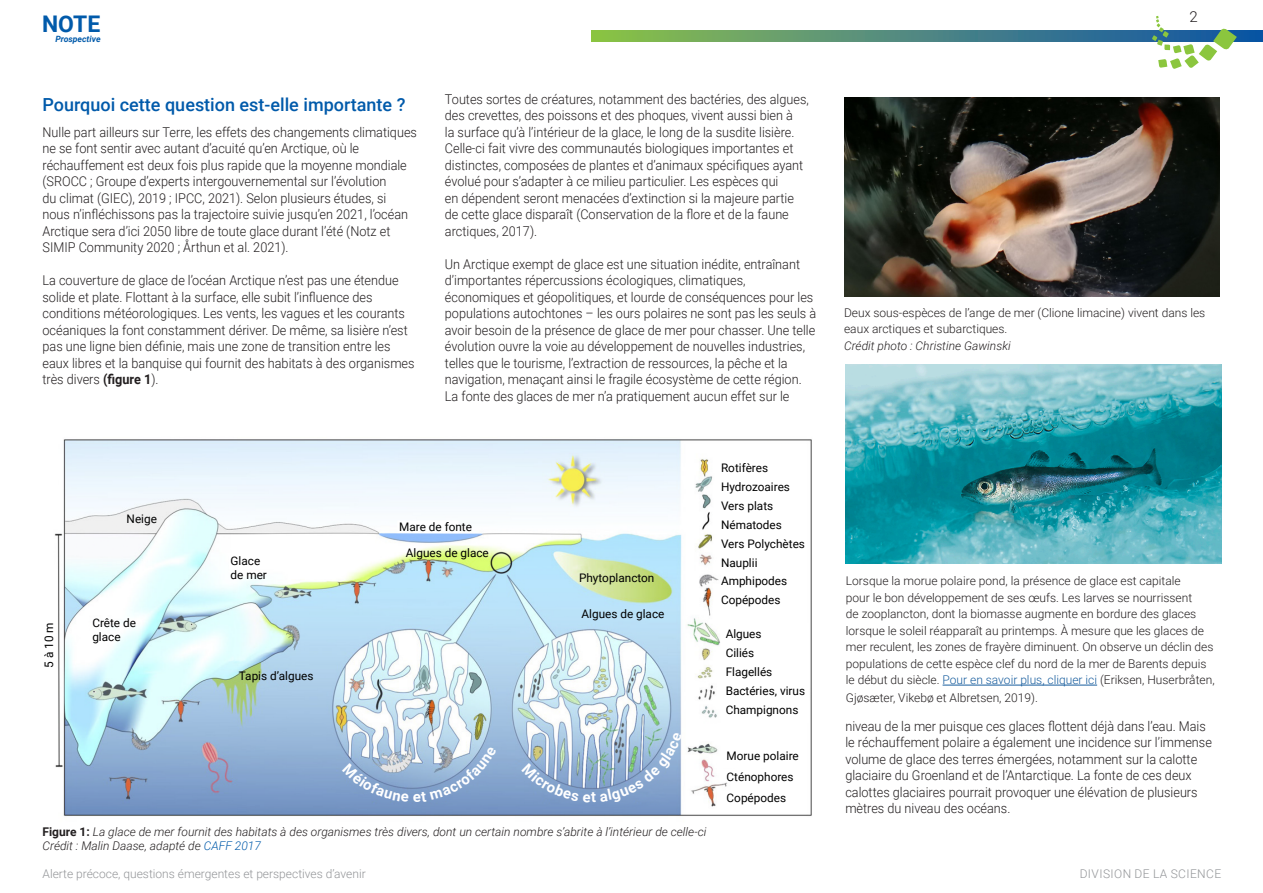
<style>
.page{position:relative;width:1263px;height:893px;background:#fff}
.page>*{position:absolute;margin:0;border:0;box-sizing:border-box;transform-origin:0 0}
.t1{font:700 22.95px "Roboto";color:#015aaa}
.FB_Header_2{font:500 18px "Roboto";color:#015aaa}
.t2{font:300 15px "Roboto";color:#231f20}
.FB_Body{font:300 13.5px/16.5px "Roboto";color:#231f20;scale:.94 1}
.FB_Section_heading{font:300 12px/16.5px "Roboto";color:#231f20}
.FB_Section_heading-2{font:italic 300 12px "Roboto";color:#231f20}
.t3{font:300 12px "Roboto";color:#939598}
.t4{font:300 12px "Roboto";letter-spacing:.035em;color:#939598}
.t5{font:11.85px/18.9px "Roboto";color:#000}
.t6{font:italic 700 8.7px "Roboto";color:#015aaa}
.s1{font-weight:700}
.s2{font-weight:700;font-style:normal}
.s3{color:#015aaa}
.s4{color:#175d9e}
</style>
<div class="page">
<svg style="left:591px;top:30px;width:672px;height:12px;background:#548e78"></svg>
<svg style="left:1152px;top:16px;width:85px;height:53px"></svg>
<img style="left:844px;top:97px;width:376px;height:200px">
<img style="left:54px;top:439px;width:758px;height:377px">
<hr style="left:942px;top:685px;width:155px;height:1px;background:#175d9e">
<img style="left:845px;top:364px;width:377px;height:200px">
<svg style="left:342px;top:746px;width:155px;height:56px;background:#93aed0"></svg>
<svg style="left:521px;top:732px;width:161px;height:70px;background:#96b1cf"></svg>
<h1 class="t1" style="left:42px;top:8px;width:60px">NOTE</h1>
<p class="t6" style="left:55px;top:33px;width:47px">Prospective</p>
<p class="FB_Header_2" style="left:43px;top:92px;width:364px">Pourquoi cette question est-elle importante ?</p>
<p class="FB_Body" style="left:43px;top:123px;width:400px">Nulle part ailleurs sur Terre, les effets des changements climatiques ne se font sentir avec autant d’acuité qu’en Arctique, où le réchauffement est deux fois plus rapide que la moyenne mondiale (SROCC ; Groupe d’experts intergouvernemental sur l’évolution<br>du climat (GIEC), 2019 ; IPCC, 2021). Selon plusieurs études, si nous n’infléchissons pas la trajectoire suivie jusqu’en 2021, l’océan Arctique sera d’ici 2050 libre de toute glace durant l’été (Notz et SIMIP Community 2020 ; Årthun et al. 2021).</p>
<p class="FB_Body" style="left:43px;top:271px;width:397px">La couverture de glace de l’océan Arctique n’est pas une étendue solide et plate. Flottant à la surface, elle subit l’influence des conditions météorologiques. Les vents, les vagues et les courants océaniques la font constamment dériver. De même, sa lisière n’est pas une ligne bien définie, mais une zone de transition entre les eaux libres et la banquise qui fournit des habitats à des organismes très divers <span class="s1">(figure 1</span>).</p>
<p class="FB_Body" style="left:445px;top:90px;width:389px">Toutes sortes de créatures, notamment des bactéries, des algues, des crevettes, des poissons et des phoques, vivent aussi bien à<br>la surface qu’à l’intérieur de la glace, le long de la susdite lisière.<br>Celle-ci fait vivre des communautés biologiques importantes et distinctes, composées de plantes et d’animaux spécifiques ayant évolué pour s’adapter à ce milieu particulier. Les espèces qui<br>en dépendent seront menacées d’extinction si la majeure partie de cette glace disparaît (Conservation de la flore et de la faune arctiques, 2017).</p>
<p class="FB_Body" style="left:445px;top:255px;width:396px">Un Arctique exempt de glace est une situation inédite, entraînant d’importantes répercussions écologiques, climatiques, économiques et géopolitiques, et lourde de conséquences pour les populations autochtones – les ours polaires ne sont pas les seuls à avoir besoin de la présence de glace de mer pour chasser. Une telle évolution ouvre la voie au développement de nouvelles industries, telles que le tourisme, l’extraction de ressources, la pêche et la navigation, menaçant ainsi le fragile écosystème de cette région.</p>
<p class="FB_Body" style="left:445px;top:387px;width:368px">La fonte des glaces de mer n’a pratiquement aucun effet sur le</p>
<p class="t5" style="left:39px;top:668px;width:47px;rotate:-90deg">5 à 10 m</p>
<p class="t5" style="left:127px;top:509px;width:32px">Neige</p>
<p class="t5" style="left:92px;top:615px;width:45px;line-height:14.1px">Crête de glace</p>
<p class="t5" style="left:231px;top:553px;width:38px;line-height:14.1px">Glace de mer</p>
<p class="t5" style="left:239px;top:666px;width:76px">Tapis d’algues</p>
<p class="t5" style="left:399px;top:516px;width:74px">Mare de fonte</p>
<p class="t5" style="left:406px;top:543px;width:84px">Algues de glace</p>
<p class="t5" style="left:579px;top:568px;width:77px">Phytoplancton</p>
<p class="t5" style="left:581px;top:604px;width:84px">Algues de glace</p>
<p class="FB_Section_heading-2" style="left:43px;top:823px;width:665px"><span class="s2">Figure 1:</span> La glace de mer fournit des habitats à des organismes très divers, dont un certain nombre s’abrite à l’intérieur de celle-ci</p>
<p class="FB_Section_heading-2" style="left:43px;top:838px;width:220px">Crédit : Malin Daase, adapté de <span class="s3">CAFF 2017</span></p>
<p class="t5" style="left:721px;top:458px;width:85px">Rotifères<br>Hydrozoaires<br>Vers plats<br>Nématodes<br>Vers Polychètes<br>Nauplii<br>Amphipodes<br>Copépodes</p>
<p class="t5" style="left:726px;top:624px;width:81px">Algues<br>Ciliés<br>Flagellés<br>Bactéries, virus<br>Champignons</p>
<p class="t5" style="left:727px;top:745px;width:74px;line-height:21px">Morue polaire<br>Cténophores<br>Copépodes</p>
<p class="t2" style="left:1189px;top:6px;width:10px">2</p>
<p class="FB_Section_heading" style="left:844px;top:304px;width:363px">Deux sous-espèces de l’ange de mer (Clione limacine) vivent dans les eaux arctiques et subarctiques.</p>
<p class="FB_Section_heading-2" style="left:844px;top:337px;width:168px">Crédit photo : Christine Gawinski</p>
<p class="FB_Section_heading" style="left:846px;top:572px;width:370px">Lorsque la morue polaire pond, la présence de glace est capitale<br>pour le bon développement de ses œufs. Les larves se nourrissent<br>de zooplancton, dont la biomasse augmente en bordure des glaces lorsque le soleil réapparaît au printemps. À mesure que les glaces de mer reculent, les zones de frayère diminuent. On observe un déclin des populations de cette espèce clef du nord de la mer de Barents depuis le début du siècle. <span class="s4">Pour en savoir plus, cliquer ici</span> (Eriksen, Huserbråten,</p>
<p class="FB_Section_heading" style="left:846px;top:689px;width:193px">Gjøsæter, Vikebø et Albretsen, 2019).</p>
<p class="FB_Body" style="left:845px;top:717px;width:391px">niveau de la mer puisque ces glaces flottent déjà dans l’eau. Mais le réchauffement polaire a également une incidence sur l’immense volume de glace des terres émergées, notamment sur la calotte glaciaire du Groenland et de l’Antarctique. La fonte de ces deux calottes glaciaires pourrait provoquer une élévation de plusieurs mètres du niveau des océans.</p>
<p class="t3" style="left:43px;top:865px;width:325px">Alerte précoce, questions émergentes et perspectives d’avenir</p>
<p class="t4" style="left:1080px;top:865px;width:143px">DIVISION DE LA SCIENCE</p>
</div>
